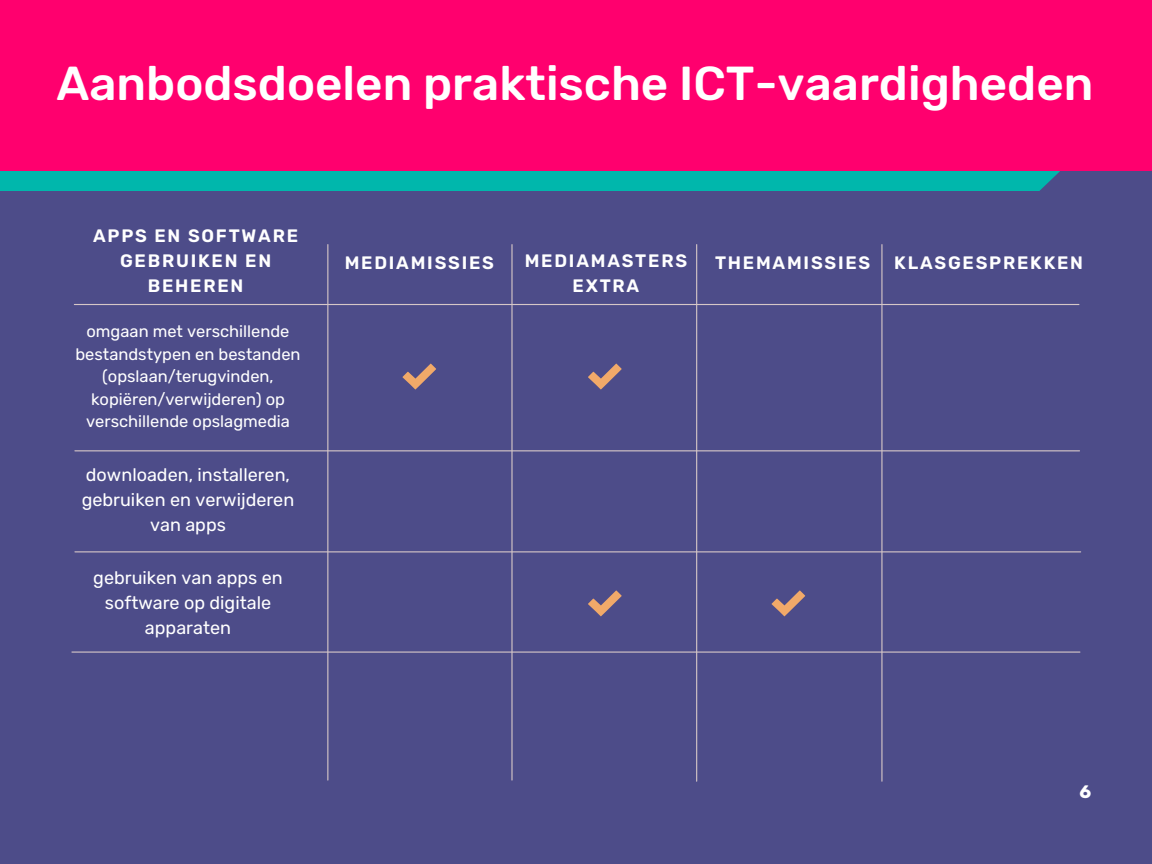
<style>
.page{position:relative;width:1152px;height:864px;background:#4d4c89}
.page>*{position:absolute;margin:0;border:0;box-sizing:border-box;transform-origin:0 0}
.t1{font:500 47.55px "Rubik";color:#fff}
.t2{font:18px/24.8px "Rubik";color:#fff;text-align:center}
.t3{font:600 18px/24.8px "Rubik";letter-spacing:.1em;color:#fff;text-align:center}
.t4{font:700 18px "Rubik";color:#fff}
.t5{font:16.5px/22.5px "Rubik";color:#fff;text-align:center}
</style>
<div class="page">
<hr style="left:74px;top:304px;width:1005px;height:1px;background:#d6c7c7">
<hr style="left:75px;top:450px;width:1005px;height:1px;background:#d6c7c7">
<hr style="left:75px;top:551px;width:1006px;height:1px;background:#d6c7c7">
<hr style="left:327px;top:245px;width:1px;height:535px;background:#d6c7c7">
<hr style="left:511px;top:245px;width:2px;height:535px;background:#d6c7c7">
<hr style="left:696px;top:245px;width:1px;height:536px;background:#d6c7c7">
<hr style="left:881px;top:245px;width:2px;height:536px;background:#d6c7c7">
<div style="left:0;top:170px;width:1066px;height:21px;background:#00b7ac"></div>
<div style="left:0;top:0;width:1152px;height:170px;background:#ff006e"></div>
<svg style="left:402px;top:364px;width:34px;height:25px"></svg>
<svg style="left:588px;top:364px;width:34px;height:25px"></svg>
<hr style="left:72px;top:652px;width:1008px;height:1px;background:#d6c7c7">
<svg style="left:588px;top:590px;width:34px;height:26px"></svg>
<svg style="left:772px;top:590px;width:33px;height:26px"></svg>
<p class="t1" style="left:56px;top:56px;width:1039px">Aanbodsdoelen praktische ICT-vaardigheden</p>
<p class="t3" style="left:93px;top:224px;width:207px">APPS EN SOFTWARE<br>GEBRUIKEN EN<br>BEHEREN</p>
<p class="t5" style="left:75px;top:320px;width:227px">omgaan met verschillende bestandstypen en bestanden (opslaan/terugvinden, kopiëren/verwijderen) op verschillende opslagmedia</p>
<p class="t2" style="left:82px;top:463px;width:214px">downloaden, installeren, gebruiken en verwijderen van apps</p>
<p class="t2" style="left:93px;top:566px;width:191px">gebruiken van apps en software op digitale apparaten</p>
<p class="t3" style="left:345px;top:250px;width:151px">MEDIAMISSIES</p>
<p class="t3" style="left:525px;top:248px;width:164px">MEDIAMASTERS<br>EXTRA</p>
<p class="t3" style="left:715px;top:250px;width:157px">THEMAMISSIES</p>
<p class="t3" style="left:894px;top:250px;width:190px">KLASGESPREKKEN</p>
<p class="t4" style="left:1079px;top:781px;width:13px">6</p>
</div>
